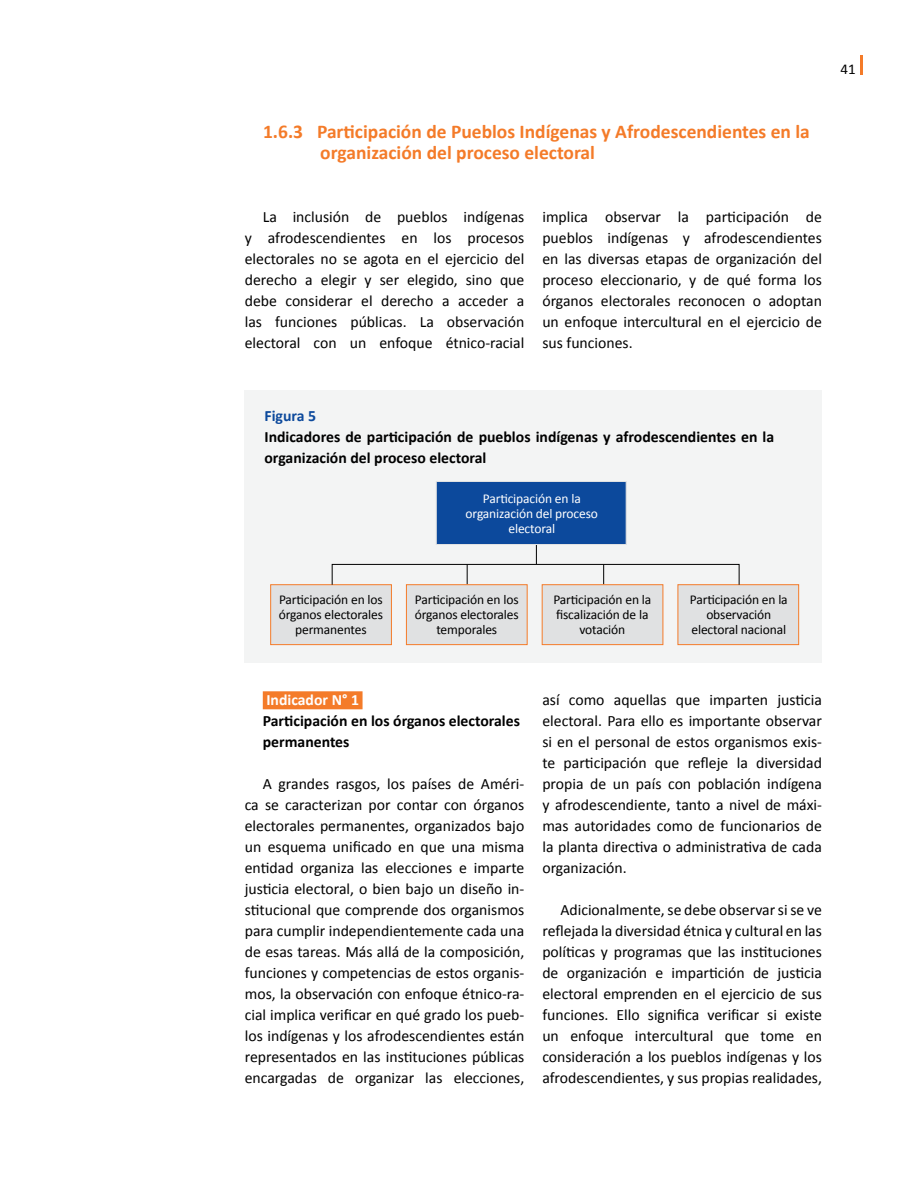
<style>
.page{position:relative;width:918px;height:1188px;background:#fff}
.page>*{position:absolute;margin:0;border:0;box-sizing:border-box;transform-origin:0 0}
.t1{font:700 19.5px/21px "Calibri";color:#f47b29}
.t2{font:15.75px/21px "Calibri";color:#000;text-align:justify}
.t3{font:700 15.75px/21px "Calibri";color:#000}
.t4{font:700 15.75px "Calibri";color:#fff}
.t5{font:700 15.75px "Calibri";color:#0c499c}
.t6{font:15px "Calibri";color:#000}
.t7{font:13.5px/15px "Calibri";letter-spacing:-.01em;color:#000;text-align:center}
.t8{font:13.5px/15px "Calibri";letter-spacing:-.01em;color:#fff;text-align:center}
</style>
<div class="page">
<hr style="left:860px;top:55px;width:3px;height:19px;background:#f47b29">
<div style="left:245px;top:390px;width:577px;height:273px;background:#f3f4f4"></div>
<div style="left:436px;top:481px;width:191px;height:64px;background:#0c499c;border:1px solid #e0e1e2"></div>
<div style="left:270px;top:584px;width:122px;height:61px;background:#e0e1e2;border:1px solid #f47b29"></div>
<div style="left:406px;top:584px;width:122px;height:61px;background:#e0e1e2;border:1px solid #f47b29"></div>
<div style="left:542px;top:584px;width:121px;height:61px;background:#e0e1e2;border:1px solid #f47b29"></div>
<div style="left:678px;top:584px;width:121px;height:61px;background:#e0e1e2;border:1px solid #f47b29"></div>
<svg style="left:331px;top:544px;width:409px;height:41px"></svg>
<div style="left:263px;top:691px;width:100px;height:18px;background:#f47b29"></div>
<p class="t6" style="left:841px;top:59px;width:17px">41</p>
<p class="t1" style="left:320px;top:121px;width:491px;text-indent:-57px">1.6.3 Participación de Pueblos Indígenas y Afrodescendientes en la organización del proceso electoral</p>
<p class="t2" style="left:245px;top:206px;width:281px;text-indent:18px">La inclusión de pueblos indígenas y afrodescendientes en los procesos electorales no se agota en el ejercicio del derecho a elegir y ser elegido, sino que debe considerar el derecho a acceder a las funciones públicas. La observación electoral con un enfoque étnico-racial</p>
<p class="t2" style="left:542px;top:206px;width:281px">implica observar la participación de pueblos indígenas y afrodescendientes en las diversas etapas de organización del proceso eleccionario, y de qué forma los órganos electorales reconocen o adoptan un enfoque intercultural en el ejercicio de sus funciones.</p>
<p class="t5" style="left:265px;top:406px;width:53px">Figura 5</p>
<p class="t3" style="left:265px;top:426px;width:511px">Indicadores de participación de pueblos indígenas y afrodescendientes en la organización del proceso electoral</p>
<p class="t8" style="left:466px;top:491px;width:134px">Participación en la organización del proceso electoral</p>
<p class="t7" style="left:279px;top:592px;width:106px">Participación en los órganos electorales permanentes</p>
<p class="t7" style="left:415px;top:592px;width:106px">Participación en los órganos electorales temporales</p>
<p class="t7" style="left:553px;top:592px;width:99px">Participación en la fiscalización de la votación</p>
<p class="t7" style="left:690px;top:592px;width:99px">Participación en la observación electoral nacional</p>
<p class="t4" style="left:266px;top:690px;width:94px">Indicador N° 1</p>
<p class="t3" style="left:263px;top:710px;width:259px">Participación en los órganos electorales permanentes</p>
<p class="t2" style="left:245px;top:773px;width:281px;text-indent:18px">A grandes rasgos, los países de Améri&shy;ca se caracterizan por contar con órganos electorales permanentes, organizados bajo un esquema unificado en que una misma entidad organiza las elecciones e imparte justicia electoral, o bien bajo un diseño in&shy;stitucional que comprende dos organismos para cumplir independientemente cada una de esas tareas. Más allá de la composición, funciones y competencias de estos organis&shy;mos, la observación con enfoque étnico-ra&shy;cial implica verificar en qué grado los pueb&shy;los indígenas y los afrodescendientes están representados en las instituciones públicas encargadas de organizar las elecciones,</p>
<p class="t2" style="left:542px;top:689px;width:281px">así como aquellas que imparten justicia electoral. Para ello es importante observar si en el personal de estos organismos exis&shy;te participación que refleje la diversidad propia de un país con población indígena y afrodescendiente, tanto a nivel de máxi&shy;mas autoridades como de funcionarios de la planta directiva o administrativa de cada organización.</p>
<p class="t2" style="left:542px;top:899px;width:281px;text-indent:18px">Adicionalmente, se debe observar si se ve reflejada la diversidad étnica y cultural en las políticas y programas que las instituciones de organización e impartición de justicia electoral emprenden en el ejercicio de sus funciones. Ello significa verificar si existe un enfoque intercultural que tome en consideración a los pueblos indígenas y los afrodescendientes, y sus propias realidades,</p>
</div>
